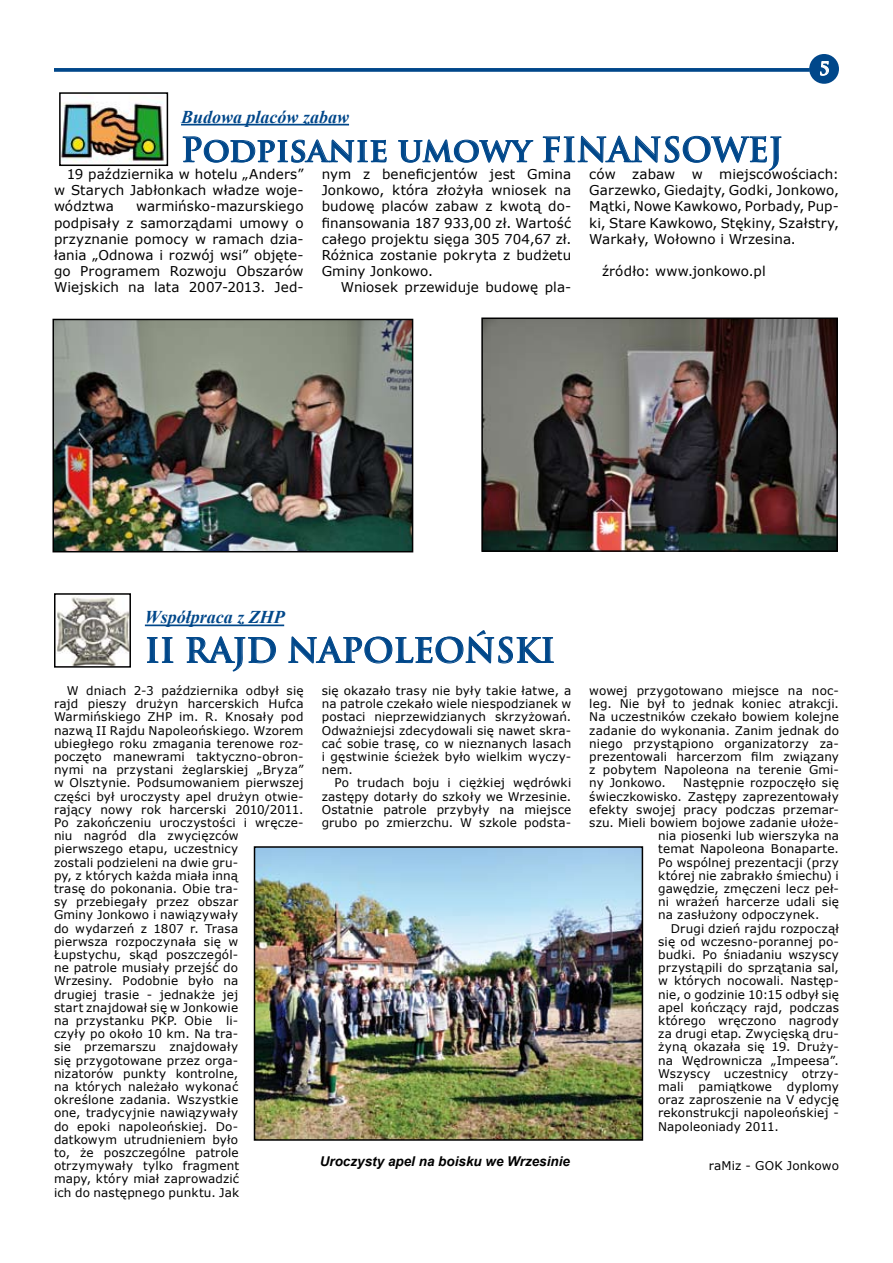
<style>
.page{position:relative;width:893px;height:1263px;background:#fff}
.page>*{position:absolute;margin:0;border:0;box-sizing:border-box;transform-origin:0 0}
.t1{font:700 33px "Trajan Pro";color:#00478a}
.t2{font:italic 700 18px "Times New Roman";color:#00478a}
.t3{font:700 18px "Trajan Pro";color:#fff}
.t4{font:13.5px/16.2px "Verdana";letter-spacing:.005em;color:#000;text-align:justify}
.t5{font:italic 700 13.5px "Arial";color:#000}
.t6{font:12px/13.2px "Verdana";letter-spacing:.01em;color:#000;text-align:justify}
</style>
<div class="page">
<hr style="left:181px;top:124px;width:168px;height:1px;background:#00478a">
<svg style="left:182px;top:136px;width:205px;height:27px"></svg>
<svg style="left:398px;top:139px;width:136px;height:24px"></svg>
<svg style="left:542px;top:135px;width:240px;height:36px"></svg>
<hr style="left:145px;top:624px;width:139px;height:2px;background:#00478a">
<svg style="left:147px;top:637px;width:27px;height:26px"></svg>
<svg style="left:186px;top:636px;width:90px;height:36px"></svg>
<svg style="left:288px;top:630px;width:266px;height:34px"></svg>
<div style="left:811px;top:56px;width:26px;height:26px;background:#00478a;border-radius:50%"></div>
<svg style="left:820px;top:61px;width:9px;height:15px"></svg>
<div style="left:809px;top:54px;width:30px;height:30px;border:4px solid #00478a;border-radius:50%"></div>
<svg style="left:54px;top:68px;width:756px;height:4px;background:#0f5291"></svg>
<img style="left:55px;top:322px;width:355px;height:227px">
<div style="left:52px;top:319px;width:361px;height:233px;border:2px solid #000"></div>
<img style="left:57px;top:597px;width:71px;height:68px">
<div style="left:54px;top:593px;width:77px;height:75px;border:2px solid #000"></div>
<img style="left:62px;top:101px;width:102px;height:62px">
<div style="left:59px;top:92px;width:109px;height:74px;border:2px solid #000"></div>
<img style="left:257px;top:849px;width:383px;height:289px">
<div style="left:254px;top:846px;width:389px;height:295px;border:2px solid #000"></div>
<img style="left:484px;top:320px;width:351px;height:229px">
<div style="left:481px;top:317px;width:357px;height:235px;border:2px solid #000"></div>
<h2 class="t3" style="left:819px;top:57px;width:12px">5</h2>
<h2 class="t2" style="left:181px;top:104px;width:169px">Budowa placów zabaw</h2>
<h1 class="t1" style="left:181px;top:129px;width:603px">Podpisanie umowy FINANSOWEJ</h1>
<p class="t4" style="left:54px;top:166px;width:251px;text-indent:13px">19 października w hotelu „Anders” w Starych Jabłonkach władze woje&shy;wództwa</p>
<p class="t4" style="left:322px;top:166px;width:251px">nym z beneficjentów jest Gmina Jonkowo, która złożyła wniosek na budowę placów zabaw z kwotą do&shy;finansowania 187 933,00 zł. Wartość całego projektu sięga 305 704,67 zł.<br>Różnica zostanie pokryta z budżetu Gminy Jonkowo.</p>
<p class="t4" style="left:341px;top:279px;width:232px">Wniosek przewiduje budowę pla-</p>
<p class="t4" style="left:589px;top:166px;width:251px">ców zabaw w miejscowościach:<br>Garzewko, Giedajty, Godki, Jonkowo, Mątki, Nowe Kawkowo, Porbady, Pup&shy;ki, Stare Kawkowo, Stękiny, Szałstry, Warkały, Wołowno i Wrzesina.</p>
<p class="t4" style="left:602px;top:263px;width:165px">źródło: www.jonkowo.pl</p>
<p class="t4" style="left:54px;top:198px;width:251px;text-indent:82px">warmińsko-mazurskiego podpisały z samorządami umowy o przyznanie pomocy w ramach dzia&shy;łania „Odnowa i rozwój wsi” objęte&shy;go Programem Rozwoju Obszarów Wiejskich na lata 2007-2013. Jed-</p>
<h2 class="t2" style="left:145px;top:605px;width:141px">Współpraca z ZHP</h2>
<h1 class="t1" style="left:145px;top:630px;width:412px">II RAJD NAPOLEOŃSKI</h1>
<p class="t6" style="left:54px;top:684px;width:251px;text-align:left;text-indent:13px">W dniach 2-3 października odbył się rajd pieszy drużyn harcerskich Hufca<br>Warmińskiego ZHP im. R. Knosały pod nazwą II Rajdu Napoleońskiego. Wzorem ubiegłego roku zmagania terenowe roz&shy;poczęto manewrami taktyczno-obron&shy;nymi na przystani żeglarskiej „Bryza” w Olsztynie. Podsumowaniem pierwszej części był uroczysty apel drużyn otwie&shy;rający nowy rok harcerski 2010/2011.<br>Po zakończeniu uroczystości i wręcze&shy;niu nagród dla zwycięzców pierwszego etapu, uczestnicy<br>zostali podzieleni na dwie gru-<br>py, z których każda miała inną<br>trasę do pokonania. Obie tra-<br>sy przebiegały przez obszar<br>Gminy Jonkowo i nawiązywały<br>do wydarzeń z 1807 r. Trasa<br>pierwsza rozpoczynała się w<br>Łupstychu, skąd poszczegól-<br>ne patrole musiały przejść do<br>Wrzesiny. Podobnie było na<br>drugiej trasie - jednakże jej<br>start znajdował się w Jonkowie<br>na przystanku PKP. Obie li-<br>czyły po około 10 km. Na tra-<br>sie przemarszu znajdowały<br>się przygotowane przez orga-<br>nizatorów punkty kontrolne,<br>na których należało wykonać<br>określone zadania. Wszystkie<br>one, tradycyjnie nawiązywały<br>do epoki napoleońskiej. Do&shy;datkowym utrudnieniem było<br>to, że poszczególne patrole otrzymywały tylko fragment<br>mapy, który miał zaprowadzić<br>ich do następnego punktu. Jak</p>
<p class="t6" style="left:322px;top:684px;width:251px">się okazało trasy nie były takie łatwe, a na patrole czekało wiele niespodzianek w postaci nieprzewidzianych skrzyżowań.<br>Odważniejsi zdecydowali się nawet skra&shy;cać sobie trasę, co w nieznanych lasach i gęstwinie ścieżek było wielkim wyczy&shy;nem.</p>
<p class="t6" style="left:322px;top:776px;width:251px;text-indent:13px">Po trudach boju i ciężkiej wędrówki zastępy dotarły do szkoły we Wrzesinie.<br>Ostatnie patrole przybyły na miejsce grubo po zmierzchu. W szkole podsta-</p>
<p class="t5" style="left:320px;top:1152px;width:252px">Uroczysty apel na boisku we Wrzesinie</p>
<p class="t6" style="left:589px;top:684px;width:251px">wowej przygotowano miejsce na noc&shy;leg. Nie był to jednak koniec atrakcji.<br>Na uczestników czekało bowiem kolejne zadanie do wykonania. Zanim jednak do niego przystąpiono organizatorzy za&shy;prezentowali harcerzom film związany z pobytem Napoleona na terenie Gmi&shy;ny Jonkowo.</p>
<p class="t6" style="left:683px;top:776px;width:157px">Następnie rozpoczęło się</p>
<p class="t6" style="left:589px;top:789px;width:251px">świeczkowisko. Zastępy zaprezentowały</p>
<p class="t6" style="left:589px;top:803px;width:251px">efekty swojej pracy podczas przemar-</p>
<p class="t6" style="left:589px;top:816px;width:251px">szu. Mieli bowiem bojowe zadanie ułoże-</p>
<p class="t6" style="left:658px;top:829px;width:182px">nia piosenki lub wierszyka na</p>
<p class="t6" style="left:658px;top:842px;width:182px">temat Napoleona Bonaparte.</p>
<p class="t6" style="left:658px;top:855px;width:182px">Po wspólnej prezentacji (przy</p>
<p class="t6" style="left:658px;top:869px;width:182px">której nie zabrakło śmiechu) i</p>
<p class="t6" style="left:658px;top:882px;width:182px">gawędzie, zmęczeni lecz peł-</p>
<p class="t6" style="left:658px;top:895px;width:182px">ni wrażeń harcerze udali się</p>
<p class="t6" style="left:658px;top:908px;width:163px">na zasłużony odpoczynek.</p>
<p class="t6" style="left:671px;top:921px;width:170px">Drugi dzień rajdu rozpoczął</p>
<p class="t6" style="left:658px;top:935px;width:182px">się od wczesno-porannej po-</p>
<p class="t6" style="left:658px;top:948px;width:182px">budki. Po śniadaniu wszyscy</p>
<p class="t6" style="left:658px;top:961px;width:182px">przystąpili do sprzątania sal,</p>
<p class="t6" style="left:658px;top:974px;width:182px">w których nocowali. Następ-</p>
<p class="t6" style="left:658px;top:987px;width:182px">nie, o godzinie 10:15 odbył się</p>
<p class="t6" style="left:658px;top:1001px;width:182px">apel kończący rajd, podczas</p>
<p class="t6" style="left:658px;top:1014px;width:182px">którego wręczono nagrody</p>
<p class="t6" style="left:658px;top:1027px;width:182px">za drugi etap. Zwycięską dru-</p>
<p class="t6" style="left:658px;top:1040px;width:182px">żyną okazała się 19. Druży-</p>
<p class="t6" style="left:658px;top:1053px;width:182px">na Wędrownicza „Impeesa”.</p>
<p class="t6" style="left:658px;top:1067px;width:182px">Wszyscy uczestnicy otrzy-</p>
<p class="t6" style="left:658px;top:1080px;width:182px">mali pamiątkowe dyplomy</p>
<p class="t6" style="left:658px;top:1093px;width:182px">oraz zaproszenie na V edycję</p>
<p class="t6" style="left:658px;top:1106px;width:182px">rekonstrukcji napoleońskiej -</p>
<p class="t6" style="left:658px;top:1119px;width:122px">Napoleoniady 2011.</p>
<p class="t6" style="left:709px;top:1159px;width:132px">raMiz - GOK Jonkowo</p>
</div>
